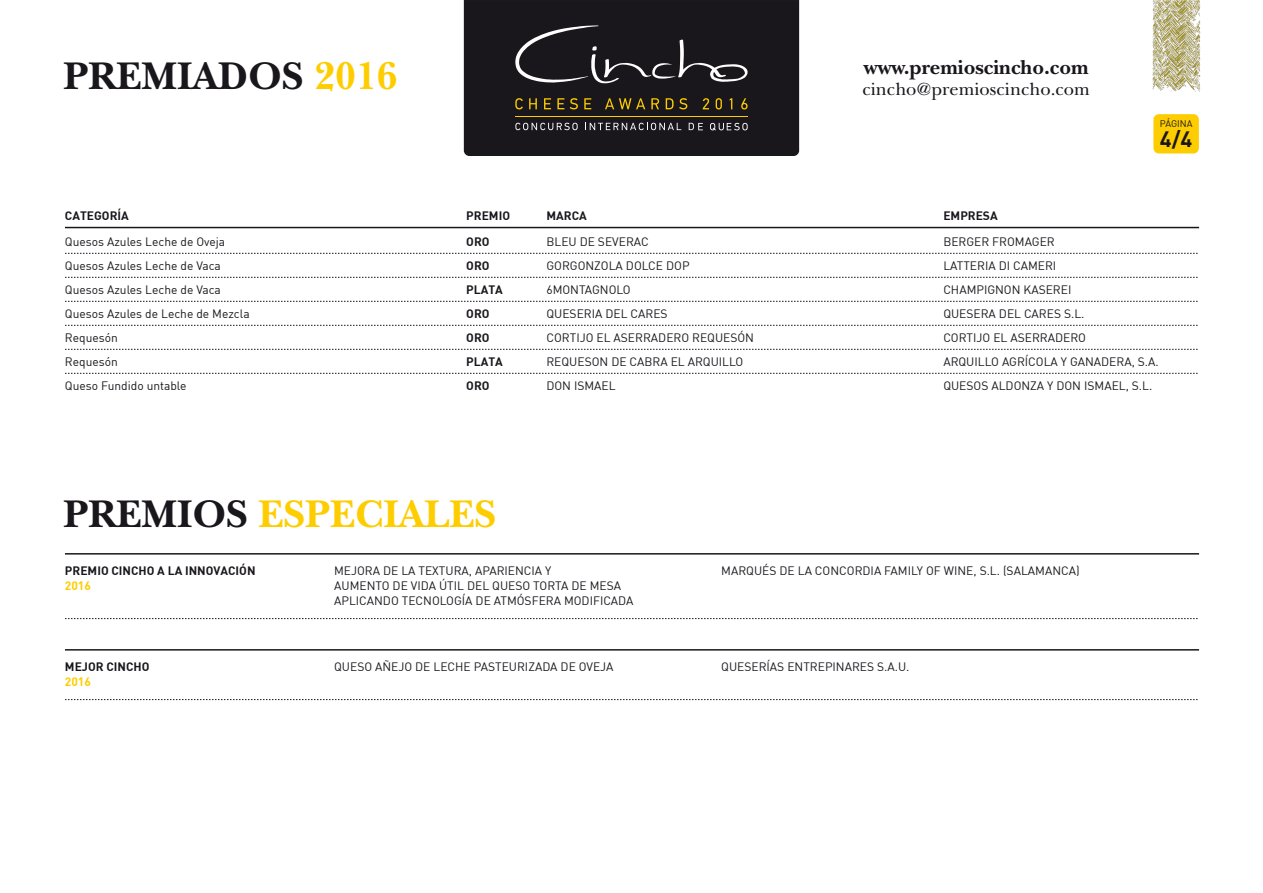
<style>
.page{position:relative;width:1263px;height:893px;background:#fff}
.page>*{position:absolute;margin:0;border:0;box-sizing:border-box;transform-origin:0 0}
.t1{font:700 40.35px "New Baskerville Std";color:#fecd00}
.t2{font:700 40.35px "New Baskerville Std";color:#1a171c}
.t3{font:21.75px "DIN Bold";color:#1a171c}
.t4{font:700 20.85px "New Baskerville Std";color:#1a171c}
.t5{font:18.3px "New Baskerville Std";color:#1a171c}
.t6{font:12px/24px "DIN";color:#1a171c}
.t7{font:12px/24px "DIN Bold";color:#1a171c}
.t8{font:12px "DIN Bold";color:#fecd00}
.t9{font:9.45px "DIN";color:#1a171c}
.s1{color:#fecd00}
.s2{color:#1a171c}
</style>
<div class="page">
<svg style="left:65px;top:253px;width:1133px;height:1px"></svg>
<svg style="left:65px;top:277px;width:1133px;height:1px"></svg>
<svg style="left:65px;top:301px;width:1133px;height:1px"></svg>
<svg style="left:65px;top:325px;width:1133px;height:1px"></svg>
<svg style="left:65px;top:349px;width:1133px;height:1px"></svg>
<svg style="left:65px;top:373px;width:1133px;height:1px"></svg>
<hr style="left:65px;top:227px;width:1134px;height:1px;background:#1a171c">
<div style="left:464px;top:0;width:335px;height:156px;background:#1a171c"></div>
<svg style="left:515px;top:25px;width:233px;height:58px;background:#302e32"></svg>
<svg style="left:515px;top:98px;width:8px;height:11px"></svg>
<svg style="left:529px;top:98px;width:8px;height:11px"></svg>
<svg style="left:544px;top:98px;width:7px;height:11px"></svg>
<svg style="left:557px;top:98px;width:7px;height:11px"></svg>
<svg style="left:570px;top:98px;width:8px;height:11px"></svg>
<svg style="left:584px;top:98px;width:7px;height:11px"></svg>
<svg style="left:605px;top:98px;width:40px;height:11px"></svg>
<svg style="left:651px;top:98px;width:8px;height:11px"></svg>
<svg style="left:666px;top:98px;width:7px;height:11px"></svg>
<svg style="left:679px;top:98px;width:8px;height:11px"></svg>
<svg style="left:703px;top:98px;width:6px;height:11px"></svg>
<svg style="left:716px;top:98px;width:6px;height:11px"></svg>
<svg style="left:730px;top:98px;width:2px;height:11px"></svg>
<svg style="left:741px;top:98px;width:7px;height:11px"></svg>
<svg style="left:515px;top:123px;width:63px;height:7px"></svg>
<svg style="left:585px;top:123px;width:96px;height:7px"></svg>
<svg style="left:689px;top:123px;width:14px;height:7px"></svg>
<svg style="left:710px;top:123px;width:38px;height:7px"></svg>
<hr style="left:515px;top:116px;width:233px;height:1px;background:#fecd00">
<img style="left:1152px;top:0;width:49px;height:92px">
<div style="left:1153px;top:114px;width:46px;height:39px;background:#fecd00;border-radius:5px"></div>
<svg style="left:65px;top:618px;width:1133px;height:1px"></svg>
<hr style="left:65px;top:553px;width:1134px;height:2px;background:#1a171c">
<svg style="left:65px;top:699px;width:1133px;height:1px"></svg>
<hr style="left:65px;top:649px;width:1134px;height:2px;background:#1a171c">
<h1 class="t2" style="left:63px;top:53px;width:336px">PREMIADOS <span class="s1">2016</span></h1>
<h3 class="t4" style="left:864px;top:55px;width:226px">www.premioscincho.com</h3>
<h3 class="t5" style="left:862px;top:78px;width:229px">cincho@premioscincho.com</h3>
<p class="t7" style="left:65px;top:203px;width:65px">CATEGORÍA</p>
<p class="t7" style="left:466px;top:203px;width:45px">PREMIO</p>
<p class="t7" style="left:546px;top:203px;width:42px">MARCA</p>
<p class="t7" style="left:943px;top:203px;width:56px">EMPRESA</p>
<p class="t9" style="left:1160px;top:118px;width:34px">PÁGINA</p>
<h2 class="t3" style="left:1160px;top:125px;width:34px">4/4</h2>
<p class="t6" style="left:65px;top:229px;width:186px">Quesos Azules Leche de Oveja<br>Quesos Azules Leche de Vaca<br>Quesos Azules Leche de Vaca<br>Quesos Azules de Leche de Mezcla<br>Requesón<br>Requesón<br>Queso Fundido untable</p>
<p class="t7" style="left:466px;top:229px;width:38px">ORO<br>ORO<br>PLATA<br>ORO<br>ORO<br>PLATA<br>ORO</p>
<p class="t6" style="left:546px;top:229px;width:209px">BLEU DE SEVERAC<br>GORGONZOLA DOLCE DOP<br>6MONTAGNOLO<br>QUESERIA DEL CARES<br>CORTIJO EL ASERRADERO REQUESÓN<br>REQUESON DE CABRA EL ARQUILLO<br>DON ISMAEL</p>
<p class="t6" style="left:943px;top:229px;width:217px">BERGER FROMAGER<br>LATTERIA DI CAMERI<br>CHAMPIGNON KASEREI<br>QUESERA DEL CARES S.L.<br>CORTIJO EL ASERRADERO<br>ARQUILLO AGRÍCOLA Y GANADERA, S.A.<br>QUESOS ALDONZA Y DON ISMAEL, S.L.</p>
<h1 class="t1" style="left:63px;top:491px;width:434px"><span class="s2">PREMIOS</span> ESPECIALES</h1>
<p class="t7" style="left:65px;top:558px;width:192px">PREMIO CINCHO A LA INNOVACIÓN</p>
<p class="t8" style="left:65px;top:578px;width:28px">2016</p>
<p class="t7" style="left:65px;top:654px;width:86px">MEJOR CINCHO</p>
<p class="t8" style="left:65px;top:674px;width:28px">2016</p>
<p class="t6" style="left:334px;top:563px;width:301px;line-height:15px">MEJORA DE LA TEXTURA, APARIENCIA Y<br>AUMENTO DE VIDA ÚTIL DEL QUESO TORTA DE MESA<br>APLICANDO TECNOLOGÍA DE ATMÓSFERA MODIFICADA</p>
<p class="t6" style="left:721px;top:558px;width:360px">MARQUÉS DE LA CONCORDIA FAMILY OF WINE, S.L. (SALAMANCA)</p>
<p class="t6" style="left:334px;top:654px;width:281px">QUESO AÑEJO DE LECHE PASTEURIZADA DE OVEJA</p>
<p class="t6" style="left:721px;top:654px;width:190px">QUESERÍAS ENTREPINARES S.A.U.</p>
</div>
